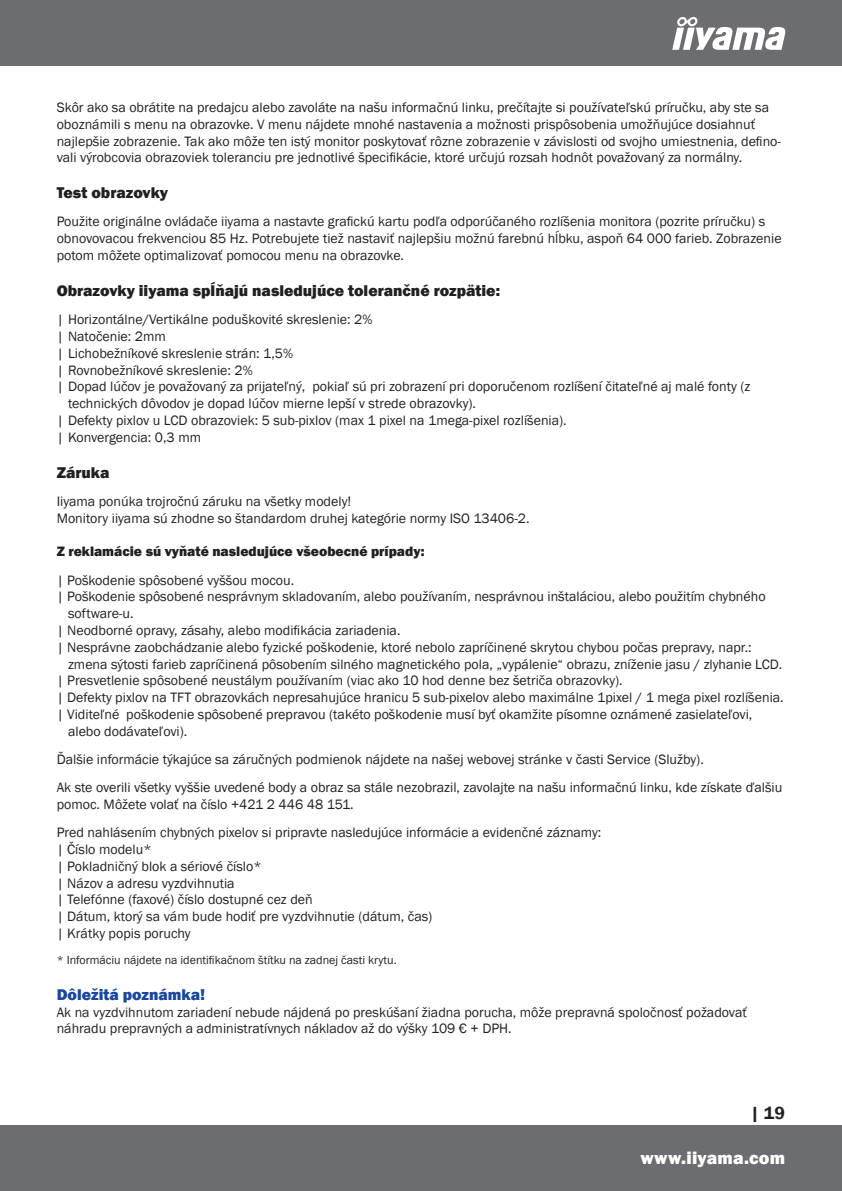
<style>
.page{position:relative;width:842px;height:1191px;background:#fff}
.page>*{position:absolute;margin:0;border:0;box-sizing:border-box;transform-origin:0 0}
.t1{font:800 18px "Franklin Gothic";letter-spacing:.015em;color:#fff}
.t2{font:600 18px "Franklin Gothic";color:#231f20}
.t3{font:800 16px "Franklin Gothic";color:#231f20}
.t4{font:800 16px "Franklin Gothic";color:#18479d}
.t5{font:14px/16.8px "Franklin Gothic";color:#231f20}
.t6{font:800 14px "Franklin Gothic";color:#231f20}
.t7{font:12px "Franklin Gothic";color:#231f20}
</style>
<div class="page">
<div style="left:0;top:1125px;width:842px;height:66px;background:#6c6d70"></div>
<div style="left:0;top:0;width:842px;height:66px;background:#6c6d70"></div>
<svg style="left:672px;top:17px;width:113px;height:33px"></svg>
<p class="t5" style="left:57px;top:99px;width:726px">Skôr ako sa obrátite na predajcu alebo zavoláte na našu informačnú linku, prečítajte si používateľskú príručku, aby ste sa oboznámili s menu na obrazovke. V menu nájdete mnohé nastavenia a možnosti prispôsobenia umožňujúce dosiahnuť najlepšie zobrazenie. Tak ako môže ten istý monitor poskytovať rôzne zobrazenie v závislosti od svojho umiestnenia, defino&shy;vali výrobcovia obrazoviek toleranciu pre jednotlivé špecifikácie, ktoré určujú rozsah hodnôt považovaný za normálny.</p>
<p class="t3" style="left:57px;top:183px;width:113px">Test obrazovky</p>
<p class="t5" style="left:57px;top:214px;width:726px">Použite originálne ovládače iiyama a nastavte grafickú kartu podľa odporúčaného rozlíšenia monitora (pozrite príručku) s obnovovacou frekvenciou 85 Hz. Potrebujete tiež nastaviť najlepšiu možnú farebnú hĺbku, aspoň 64 000 farieb. Zobrazenie potom môžete optimalizovať pomocou menu na obrazovke.</p>
<p class="t3" style="left:57px;top:280px;width:445px">Obrazovky iiyama spĺňajú nasledujúce tolerančné rozpätie:</p>
<p class="t5" style="left:57px;top:311px;width:317px">| Horizontálne/Vertikálne poduškovité skreslenie: 2%</p>
<p class="t5" style="left:57px;top:328px;width:111px">| Natočenie: 2mm</p>
<p class="t5" style="left:57px;top:345px;width:238px">| Lichobežníkové skreslenie strán: 1,5%</p>
<p class="t5" style="left:57px;top:362px;width:198px">| Rovnobežníkové skreslenie: 2%</p>
<p class="t5" style="left:57px;top:379px;width:695px">| Dopad lúčov je považovaný za prijateľný, pokiaľ sú pri zobrazení pri doporučenom rozlíšení čitateľné aj malé fonty (z</p>
<p class="t5" style="left:68px;top:395px;width:410px">technických dôvodov je dopad lúčov mierne lepší v strede obrazovky).</p>
<p class="t5" style="left:57px;top:412px;width:512px">| Defekty pixlov u LCD obrazoviek: 5 sub-pixlov (max 1 pixel na 1mega-pixel rozlíšenia).</p>
<p class="t5" style="left:57px;top:429px;width:146px">| Konvergencia: 0,3 mm</p>
<p class="t3" style="left:57px;top:462px;width:54px">Záruka</p>
<p class="t5" style="left:57px;top:493px;width:474px">Iiyama ponúka trojročnú záruku na všetky modely!<br>Monitory iiyama sú zhodne so štandardom druhej kategórie normy ISO 13406-2.</p>
<p class="t6" style="left:57px;top:543px;width:369px">Z reklamácie sú vyňaté nasledujúce všeobecné prípady:</p>
<p class="t5" style="left:57px;top:572px;width:239px">| Poškodenie spôsobené vyššou mocou.</p>
<p class="t5" style="left:57px;top:588px;width:710px">| Poškodenie spôsobené nesprávnym skladovaním, alebo používaním, nesprávnou inštaláciou, alebo použitím chybného</p>
<p class="t5" style="left:68px;top:605px;width:67px">software-u.</p>
<p class="t5" style="left:57px;top:622px;width:345px">| Neodborné opravy, zásahy, alebo modifikácia zariadenia.</p>
<p class="t5" style="left:57px;top:639px;width:696px">| Nesprávne zaobchádzanie alebo fyzické poškodenie, ktoré nebolo zapríčinené skrytou chybou počas prepravy, napr.:</p>
<p class="t5" style="left:68px;top:656px;width:716px">zmena sýtosti farieb zapríčinená pôsobením silného magnetického pola, „vypálenie“ obrazu, zníženie jasu / zlyhanie LCD.</p>
<p class="t5" style="left:57px;top:672px;width:568px">| Presvetlenie spôsobené neustálym používaním (viac ako 10 hod denne bez šetriča obrazovky).</p>
<p class="t5" style="left:57px;top:689px;width:728px">| Defekty pixlov na TFT obrazovkách nepresahujúce hranicu 5 sub-pixelov alebo maximálne 1pixel / 1 mega pixel rozlíšenia.</p>
<p class="t5" style="left:57px;top:706px;width:697px">| Viditeľné poškodenie spôsobené prepravou (takéto poškodenie musí byť okamžite písomne oznámené zasielateľovi,</p>
<p class="t5" style="left:68px;top:723px;width:121px">alebo dodávateľovi).</p>
<p class="t5" style="left:57px;top:745px;width:727px;line-height:28.2px">Ďalšie informácie týkajúce sa záručných podmienok nájdete na našej webovej stránke v časti Service (Služby).<br>Ak ste overili všetky vyššie uvedené body a obraz sa stále nezobrazil, zavolajte na našu informačnú linku, kde získate ďalšiu</p>
<p class="t5" style="left:57px;top:790px;width:546px;line-height:28.2px">pomoc. Môžete volať na číslo +421 2 446 48 151.<br>Pred nahlásením chybných pixelov si pripravte nasledujúce informácie a evidenčné záznamy:</p>
<p class="t5" style="left:57px;top:841px;width:377px">| Číslo modelu*<br>| Pokladničný blok a sériové číslo*<br>| Názov a adresu vyzdvihnutia<br>| Telefónne (faxové) číslo dostupné cez deň<br>| Dátum, ktorý sa vám bude hodiť pre vyzdvihnutie (dátum, čas) | Krátky popis poruchy</p>
<p class="t7" style="left:57px;top:952px;width:341px">* Informáciu nájdete na identifikačnom štítku na zadnej časti krytu.</p>
<p class="t4" style="left:57px;top:984px;width:150px">Dôležitá poznámka!</p>
<p class="t5" style="left:57px;top:1003px;width:692px">Ak na vyzdvihnutom zariadení nebude nájdená po preskúšaní žiadna porucha, môže prepravná spoločnosť požadovať náhradu prepravných a administratívnych nákladov až do výšky 109 € + DPH.</p>
<p class="t2" style="left:750px;top:1101px;width:35px">| 19</p>
<p class="t1" style="left:640px;top:1146px;width:146px">www.iiyama.com</p>
</div>
